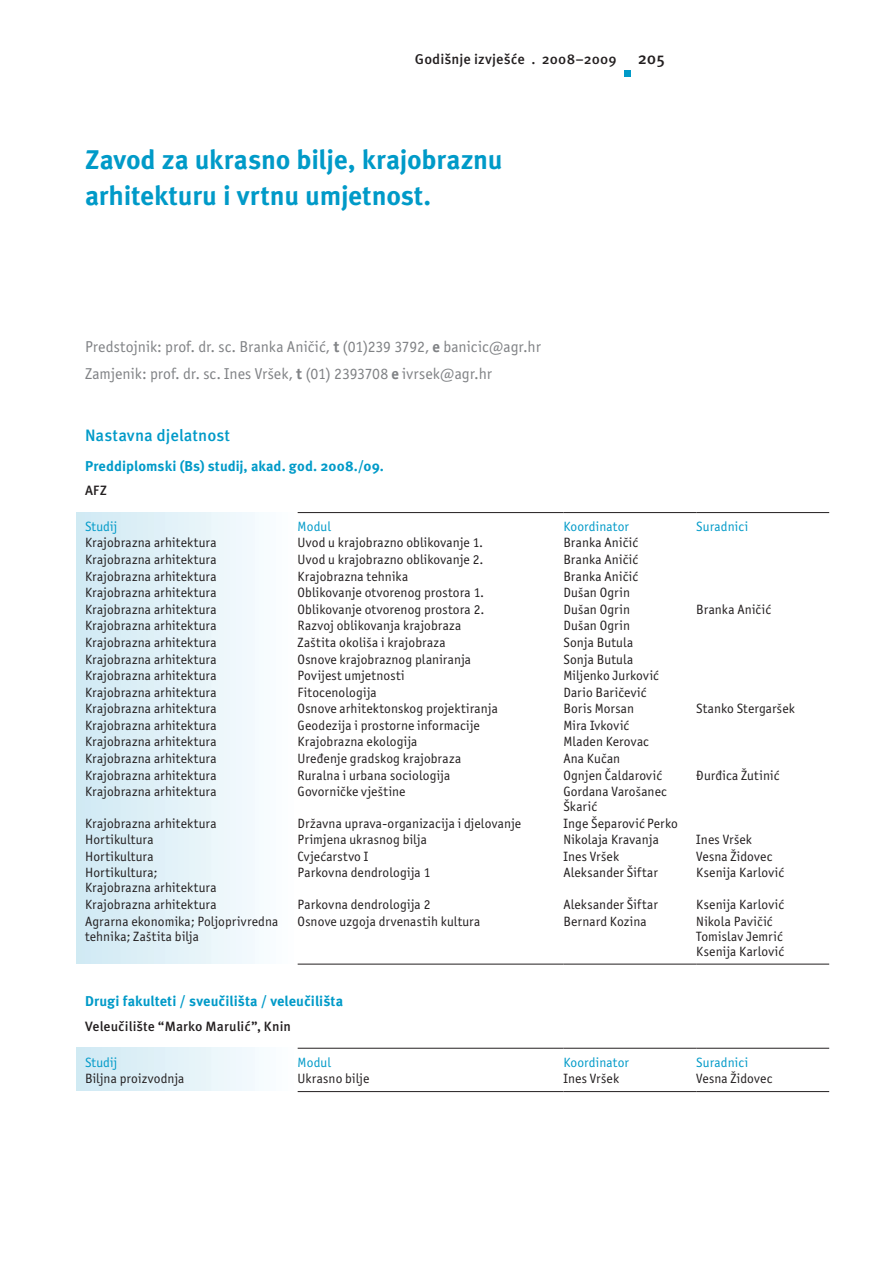
<style>
.page{position:relative;width:893px;height:1263px;background:#fff}
.page>*{position:absolute;margin:0;border:0;box-sizing:border-box;transform-origin:0 0}
.t1{font:700 27px/36px "Meta Pro";letter-spacing:-.01em;color:#009ac8}
.t2{font:500 16.5px "Meta Pro";color:#009ac8}
.t3{font:500 16.5px "Meta Pro";color:#231f20}
.t4{font:15.75px/27.5px "Officina Sans Itc TOT";color:#808285}
.t5{font:700 14.25px "Meta Pro";letter-spacing:.005em;color:#009ac8}
.t6{font:500 14.25px "Meta Pro";letter-spacing:.01em;color:#231f20}
.t7{font:13.5px/15px "Officina Sans Itc TOT";letter-spacing:.015em;color:#231f20}
.t8{font:13.5px "Officina Sans Itc TOT";letter-spacing:.01em;color:#009ac8}
.t9{font:500 13.5px "Meta Pro";letter-spacing:.01em;color:#231f20}
.s1{font-weight:700}
</style>
<div class="page">
<div style="left:624px;top:70px;width:6px;height:7px;background:#009ac8"></div>
<div style="left:77px;top:1047px;width:221px;height:44px;background:linear-gradient(to right,#cfe9f3,#fdfeff)"></div>
<div style="left:77px;top:512px;width:221px;height:452px;background:linear-gradient(to right,#cfe9f3,#fdfeff)"></div>
<hr style="left:298px;top:964px;width:265px;height:1px;background:#231f20">
<hr style="left:563px;top:964px;width:133px;height:1px;background:#231f20">
<hr style="left:696px;top:964px;width:133px;height:1px;background:#231f20">
<hr style="left:298px;top:512px;width:265px;height:1px;background:#231f20">
<hr style="left:563px;top:512px;width:133px;height:1px;background:#231f20">
<hr style="left:696px;top:512px;width:133px;height:1px;background:#231f20">
<hr style="left:298px;top:1091px;width:265px;height:1px;background:#231f20">
<hr style="left:563px;top:1091px;width:133px;height:1px;background:#231f20">
<hr style="left:696px;top:1091px;width:133px;height:1px;background:#231f20">
<hr style="left:298px;top:1048px;width:265px;height:1px;background:#231f20">
<hr style="left:563px;top:1048px;width:133px;height:1px;background:#231f20">
<hr style="left:696px;top:1048px;width:133px;height:1px;background:#231f20">
<p class="t6" style="left:415px;top:50px;width:203px">Godišnje izvješće . 2008–2009</p>
<p class="t3" style="left:638px;top:48px;width:29px">205</p>
<p class="t1" style="left:85px;top:143px;width:419px">Zavod za ukrasno bilje, krajobraznu arhitekturu i vrtnu umjetnost.</p>
<p class="t4" style="left:85px;top:333px;width:457px">Predstojnik: prof. dr. sc. Branka Aničić, <span class="s1">t</span> (01)239 3792, <span class="s1">e</span> banicic@agr.hr<br>Zamjenik: prof. dr. sc. Ines Vršek, <span class="s1">t</span> (01) 2393708 <span class="s1">e</span> ivrsek@agr.hr</p>
<p class="t2" style="left:85px;top:425px;width:146px">Nastavna djelatnost</p>
<p class="t5" style="left:85px;top:457px;width:300px">Preddiplomski (Bs) studij, akad. god. 2008./09.</p>
<p class="t9" style="left:85px;top:482px;width:24px">AFZ</p>
<p class="t8" style="left:85px;top:518px;width:34px">Studij</p>
<p class="t8" style="left:298px;top:518px;width:35px">Modul</p>
<p class="t8" style="left:563px;top:518px;width:67px">Koordinator</p>
<p class="t8" style="left:696px;top:518px;width:53px">Suradnici</p>
<p class="t7" style="left:85px;top:535px;width:133px">Krajobrazna arhitektura</p>
<p class="t7" style="left:298px;top:535px;width:187px">Uvod u krajobrazno oblikovanje 1.</p>
<p class="t7" style="left:563px;top:535px;width:76px">Branka Aničić</p>
<p class="t7" style="left:85px;top:552px;width:133px">Krajobrazna arhitektura</p>
<p class="t7" style="left:298px;top:552px;width:187px">Uvod u krajobrazno oblikovanje 2.</p>
<p class="t7" style="left:563px;top:552px;width:76px">Branka Aničić</p>
<p class="t7" style="left:85px;top:569px;width:133px">Krajobrazna arhitektura</p>
<p class="t7" style="left:298px;top:569px;width:112px">Krajobrazna tehnika</p>
<p class="t7" style="left:563px;top:569px;width:76px">Branka Aničić</p>
<p class="t7" style="left:85px;top:585px;width:133px">Krajobrazna arhitektura</p>
<p class="t7" style="left:298px;top:585px;width:188px">Oblikovanje otvorenog prostora 1.</p>
<p class="t7" style="left:563px;top:585px;width:68px">Dušan Ogrin</p>
<p class="t7" style="left:85px;top:602px;width:133px">Krajobrazna arhitektura</p>
<p class="t7" style="left:298px;top:602px;width:188px">Oblikovanje otvorenog prostora 2.</p>
<p class="t7" style="left:563px;top:602px;width:68px">Dušan Ogrin</p>
<p class="t7" style="left:696px;top:602px;width:76px">Branka Aničić</p>
<p class="t7" style="left:85px;top:618px;width:133px">Krajobrazna arhitektura</p>
<p class="t7" style="left:298px;top:618px;width:165px">Razvoj oblikovanja krajobraza</p>
<p class="t7" style="left:563px;top:618px;width:68px">Dušan Ogrin</p>
<p class="t7" style="left:85px;top:635px;width:133px">Krajobrazna arhitektura</p>
<p class="t7" style="left:298px;top:635px;width:150px">Zaštita okoliša i krajobraza</p>
<p class="t7" style="left:563px;top:635px;width:71px">Sonja Butula</p>
<p class="t7" style="left:85px;top:651px;width:133px">Krajobrazna arhitektura</p>
<p class="t7" style="left:298px;top:651px;width:175px">Osnove krajobraznog planiranja</p>
<p class="t7" style="left:563px;top:651px;width:71px">Sonja Butula</p>
<p class="t7" style="left:85px;top:668px;width:133px">Krajobrazna arhitektura</p>
<p class="t7" style="left:298px;top:668px;width:109px">Povijest umjetnosti</p>
<p class="t7" style="left:563px;top:668px;width:97px">Miljenko Jurković</p>
<p class="t7" style="left:85px;top:685px;width:133px">Krajobrazna arhitektura</p>
<p class="t7" style="left:298px;top:685px;width:81px">Fitocenologija</p>
<p class="t7" style="left:563px;top:685px;width:84px">Dario Baričević</p>
<p class="t7" style="left:85px;top:701px;width:133px">Krajobrazna arhitektura</p>
<p class="t7" style="left:298px;top:701px;width:202px">Osnove arhitektonskog projektiranja</p>
<p class="t7" style="left:563px;top:701px;width:72px">Boris Morsan</p>
<p class="t7" style="left:696px;top:701px;width:100px">Stanko Stergaršek</p>
<p class="t7" style="left:85px;top:718px;width:133px">Krajobrazna arhitektura</p>
<p class="t7" style="left:298px;top:718px;width:184px">Geodezija i prostorne informacije</p>
<p class="t7" style="left:563px;top:718px;width:67px">Mira Ivković</p>
<p class="t7" style="left:85px;top:734px;width:133px">Krajobrazna arhitektura</p>
<p class="t7" style="left:298px;top:734px;width:121px">Krajobrazna ekologija</p>
<p class="t7" style="left:563px;top:734px;width:87px">Mladen Kerovac</p>
<p class="t7" style="left:85px;top:751px;width:133px">Krajobrazna arhitektura</p>
<p class="t7" style="left:298px;top:751px;width:165px">Uređenje gradskog krajobraza</p>
<p class="t7" style="left:563px;top:751px;width:58px">Ana Kučan</p>
<p class="t7" style="left:85px;top:768px;width:133px">Krajobrazna arhitektura</p>
<p class="t7" style="left:298px;top:768px;width:154px">Ruralna i urbana sociologija</p>
<p class="t7" style="left:563px;top:768px;width:100px">Ognjen Čaldarović</p>
<p class="t7" style="left:696px;top:768px;width:84px">Đurđica Žutinić</p>
<p class="t7" style="left:85px;top:784px;width:133px">Krajobrazna arhitektura</p>
<p class="t7" style="left:298px;top:784px;width:109px">Govorničke vještine</p>
<p class="t7" style="left:563px;top:784px;width:105px">Gordana Varošanec<br>Škarić</p>
<p class="t7" style="left:85px;top:816px;width:133px">Krajobrazna arhitektura</p>
<p class="t7" style="left:298px;top:816px;width:225px">Državna uprava-organizacija i djelovanje</p>
<p class="t7" style="left:563px;top:816px;width:116px">Inge Šeparović Perko</p>
<p class="t7" style="left:85px;top:832px;width:70px">Hortikultura</p>
<p class="t7" style="left:298px;top:832px;width:131px">Primjena ukrasnog bilja</p>
<p class="t7" style="left:563px;top:832px;width:97px">Nikolaja Kravanja</p>
<p class="t7" style="left:696px;top:832px;width:57px">Ines Vršek</p>
<p class="t7" style="left:85px;top:849px;width:70px">Hortikultura</p>
<p class="t7" style="left:298px;top:849px;width:72px">Cvjećarstvo I</p>
<p class="t7" style="left:563px;top:849px;width:57px">Ines Vršek</p>
<p class="t7" style="left:696px;top:849px;width:77px">Vesna Židovec</p>
<p class="t7" style="left:85px;top:865px;width:133px">Hortikultura;<br>Krajobrazna arhitektura</p>
<p class="t7" style="left:298px;top:865px;width:134px">Parkovna dendrologija 1</p>
<p class="t7" style="left:563px;top:865px;width:96px">Aleksander Šiftar</p>
<p class="t7" style="left:696px;top:865px;width:89px">Ksenija Karlović</p>
<p class="t7" style="left:85px;top:897px;width:133px">Krajobrazna arhitektura</p>
<p class="t7" style="left:298px;top:897px;width:134px">Parkovna dendrologija 2</p>
<p class="t7" style="left:563px;top:897px;width:96px">Aleksander Šiftar</p>
<p class="t7" style="left:696px;top:897px;width:89px">Ksenija Karlović</p>
<p class="t7" style="left:85px;top:914px;width:195px">Agrarna ekonomika; Poljoprivredna tehnika; Zaštita bilja</p>
<p class="t7" style="left:298px;top:914px;width:184px">Osnove uzgoja drvenastih kultura</p>
<p class="t7" style="left:563px;top:914px;width:85px">Bernard Kozina</p>
<p class="t7" style="left:696px;top:914px;width:89px">Nikola Pavičić<br>Tomislav Jemrić<br>Ksenija Karlović</p>
<p class="t5" style="left:85px;top:992px;width:260px">Drugi fakulteti / sveučilišta / veleučilišta</p>
<p class="t9" style="left:85px;top:1018px;width:207px">Veleučilište “Marko Marulić”, Knin</p>
<p class="t8" style="left:85px;top:1054px;width:34px">Studij</p>
<p class="t8" style="left:298px;top:1054px;width:35px">Modul</p>
<p class="t8" style="left:563px;top:1054px;width:67px">Koordinator</p>
<p class="t8" style="left:696px;top:1054px;width:53px">Suradnici</p>
<p class="t7" style="left:85px;top:1071px;width:101px">Biljna proizvodnja</p>
<p class="t7" style="left:298px;top:1071px;width:73px">Ukrasno bilje</p>
<p class="t7" style="left:563px;top:1071px;width:57px">Ines Vršek</p>
<p class="t7" style="left:696px;top:1071px;width:77px">Vesna Židovec</p>
</div>
